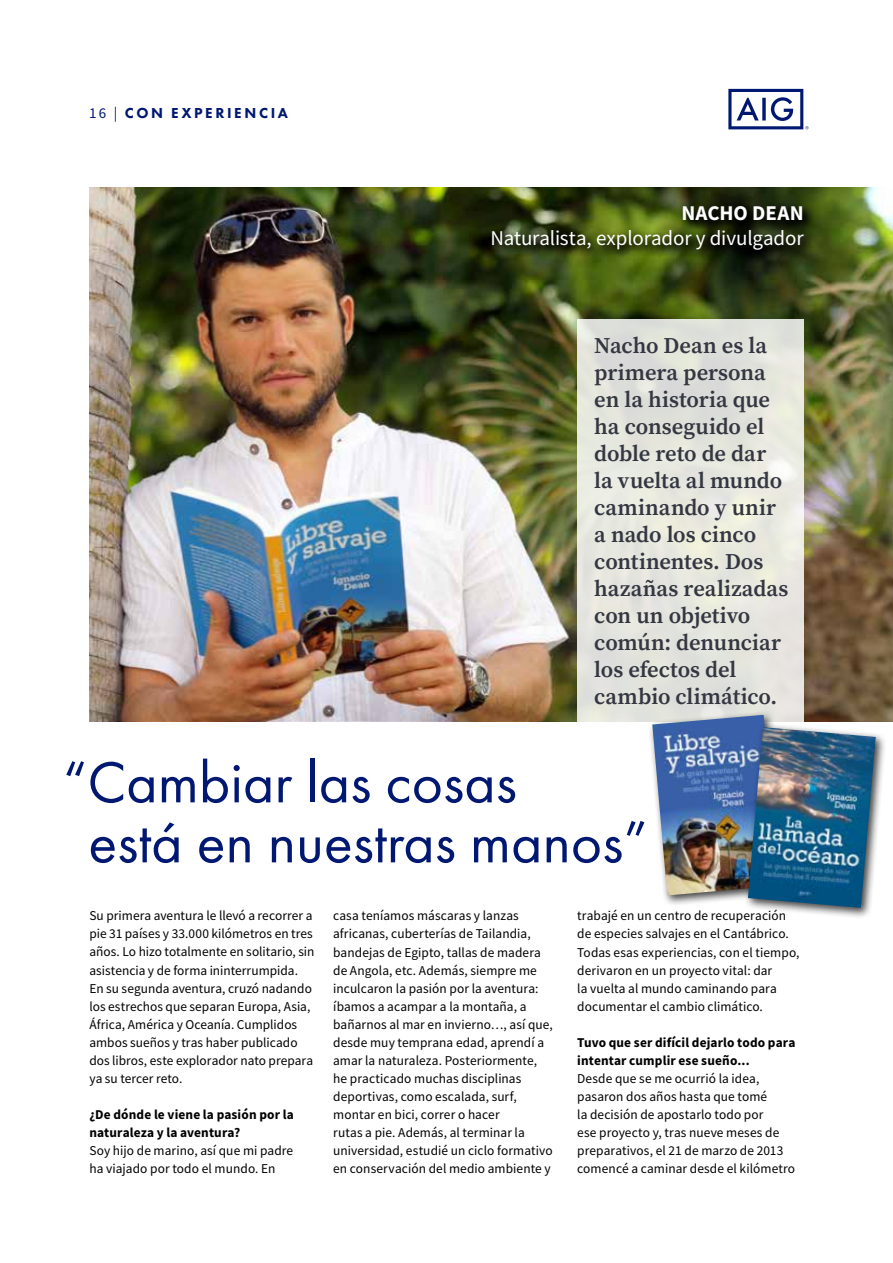
<style>
.page{position:relative;width:893px;height:1263px;background:#fff}
.page>*{position:absolute;margin:0;border:0;box-sizing:border-box;transform-origin:0 0}
.t1{font:60px/60px "Futura PT";color:#001871}
.t2{font:22.5px/27px "Source Serif Variable";letter-spacing:-.005em;color:#343741}
.t3{font:21px "Source Sans Pro";letter-spacing:-.005em;color:#fff}
.t4{font:700 21px "Source Sans Pro";color:#fff}
.t5{font:800 15px "Futura PT";letter-spacing:.17em;color:#001871}
.t6{font:13.5px/18.1px "Source Sans Pro";letter-spacing:.005em;color:#000}
.t7{font:700 13.5px/18.1px "Source Sans Pro";letter-spacing:.01em;color:#000}
.s1{font-family:"Source Sans Pro";font-weight:400}
</style>
<div class="page">
<svg style="left:728px;top:89px;width:80px;height:40px"></svg>
<img style="left:89px;top:187px;width:804px;height:534px">
<div style="left:577px;top:319px;width:227px;height:402px;background:#e5e5dd"></div>
<svg style="left:489px;top:202px;width:327px;height:60px;background:#313d11"></svg>
<div style="left:648px;top:711px;width:142px;height:196px;background:#000;opacity:.75"></div>
<img style="left:652px;top:715px;width:127px;height:180px">
<div style="left:744px;top:723px;width:143px;height:196px;background:#000;opacity:.75"></div>
<img style="left:748px;top:727px;width:128px;height:181px">
<p class="t5" style="left:89px;top:103px;width:200px"><span class="s1">16 |</span> CON EXPERIENCIA</p>
<h3 class="t4" style="left:681px;top:199px;width:124px">NACHO DEAN</h3>
<h3 class="t3" style="left:490px;top:225px;width:315px">Naturalista, explorador y divulgador</h3>
<p class="t2" style="left:594px;top:332px;width:196px">Nacho Dean es la primera persona en la historia que ha conseguido el doble reto de dar la vuelta al mundo caminando y unir a nado los cinco continentes. Dos hazañas realizadas con un objetivo común: denunciar los efectos del cambio climático.</p>
<h1 class="t1" style="left:88px;top:752px;width:561px;text-indent:-26px">“Cambiar las cosas<br>está en nuestras manos”</h1>
<p class="t6" style="left:89px;top:907px;width:227px">Su primera aventura le llevó a recorrer a pie 31 países y 33.000 kilómetros en tres años. Lo hizo totalmente en solitario, sin asistencia y de forma ininterrumpida.<br>En su segunda aventura, cruzó nadando los estrechos que separan Europa, Asia, África, América y Oceanía. Cumplidos ambos sueños y tras haber publicado dos libros, este explorador nato prepara ya su tercer reto.</p>
<p class="t7" style="left:89px;top:1105px;width:206px">¿De dónde le viene la pasión por la naturaleza y la aventura?</p>
<p class="t6" style="left:89px;top:1142px;width:205px">Soy hijo de marino, así que mi padre ha viajado por todo el mundo. En</p>
<p class="t6" style="left:333px;top:907px;width:221px">casa teníamos máscaras y lanzas africanas, cuberterías de Tailandia, bandejas de Egipto, tallas de madera de Angola, etc. Además, siempre me inculcaron la pasión por la aventura: íbamos a acampar a la montaña, a bañarnos al mar en invierno…, así que, desde muy temprana edad, aprendí a amar la naturaleza. Posteriormente, he practicado muchas disciplinas deportivas, como escalada, surf, montar en bici, correr o hacer<br>rutas a pie. Además, al terminar la universidad, estudié un ciclo formativo en conservación del medio ambiente y</p>
<p class="t6" style="left:577px;top:907px;width:224px">trabajé en un centro de recuperación de especies salvajes en el Cantábrico.<br>Todas esas experiencias, con el tiempo, derivaron en un proyecto vital: dar<br>la vuelta al mundo caminando para documentar el cambio climático.</p>
<p class="t7" style="left:577px;top:1033px;width:220px">Tuvo que ser difícil dejarlo todo para intentar cumplir ese sueño...</p>
<p class="t6" style="left:577px;top:1069px;width:219px">Desde que se me ocurrió la idea, pasaron dos años hasta que tomé<br>la decisión de apostarlo todo por<br>ese proyecto y, tras nueve meses de preparativos, el 21 de marzo de 2013 comencé a caminar desde el kilómetro</p>
</div>
